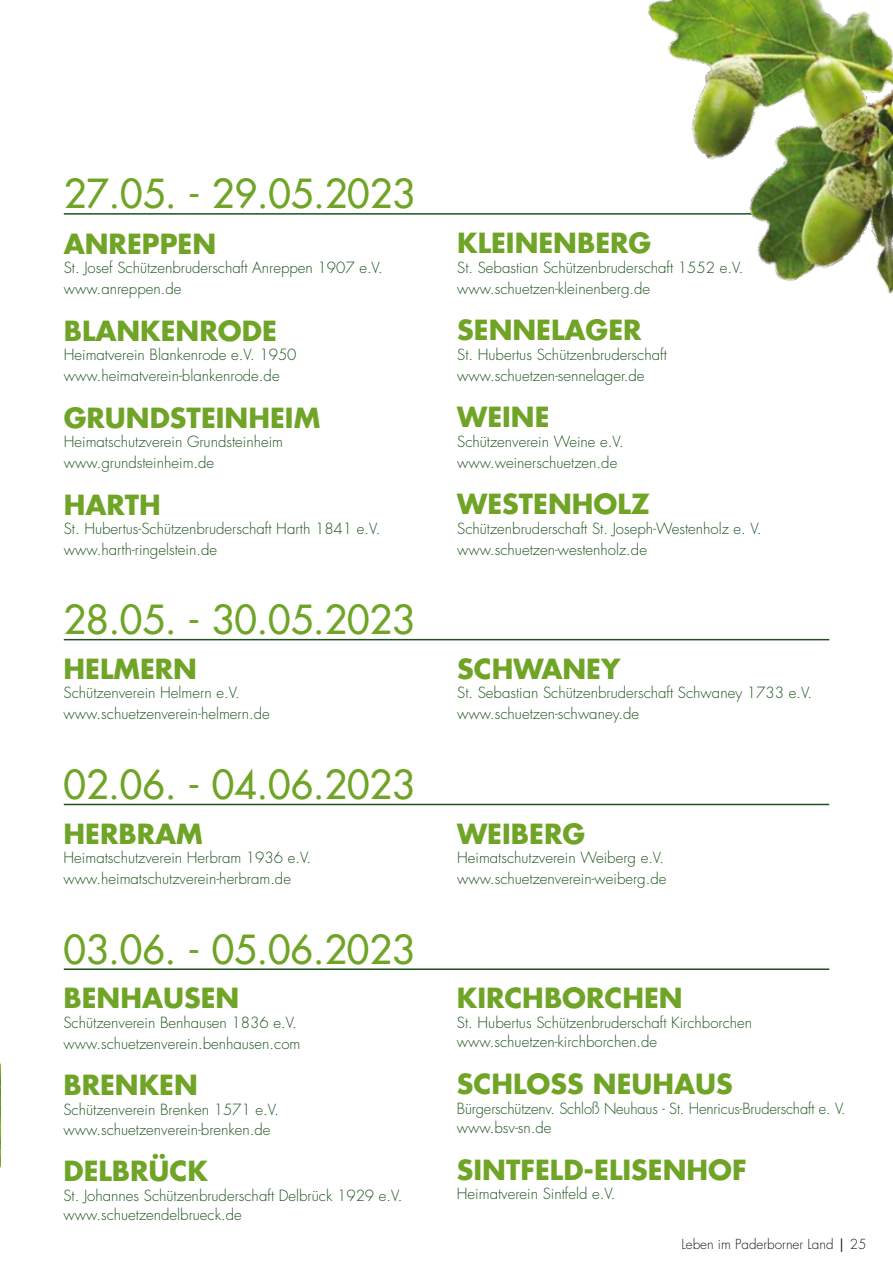
<style>
.page{position:relative;width:893px;height:1263px;background:#fff}
.page>*{position:absolute;margin:0;border:0;box-sizing:border-box;transform-origin:0 0}
.t1{font:39px "Futura";color:#6fa426}
.t2{font:700 27px "Futura";color:#6fa426}
.t3{font:300 15px/21px "Futura Std";color:#1e531e}
.t4{font:300 13.5px "Futura";color:#1e1c1b}
.s1{font-weight:400}
</style>
<div class="page">
<img style="left:0;top:1062px;width:1px;height:106px">
<hr style="left:64px;top:213px;width:765px;height:2px;background:#1e531e">
<hr style="left:64px;top:968px;width:765px;height:2px;background:#1e531e">
<hr style="left:64px;top:639px;width:765px;height:1px;background:#1e531e">
<hr style="left:64px;top:804px;width:765px;height:1px;background:#1e531e">
<img style="left:589px;top:0;width:304px;height:294px">
<h1 class="t1" style="left:64px;top:169px;width:353px">27.05. - 29.05.2023</h1>
<h2 class="t2" style="left:64px;top:226px;width:154px">ANREPPEN</h2>
<p class="t3" style="left:64px;top:258px;width:321px">St. Josef Schützenbruderschaft Anreppen 1907 e.V. www.anreppen.de</p>
<h2 class="t2" style="left:64px;top:313px;width:215px">BLANKENRODE</h2>
<p class="t3" style="left:64px;top:345px;width:234px">Heimatverein Blankenrode e.V. 1950 www.heimatverein-blankenrode.de</p>
<h2 class="t2" style="left:64px;top:400px;width:258px">GRUNDSTEINHEIM</h2>
<p class="t3" style="left:64px;top:432px;width:221px">Heimatschutzverein Grundsteinheim www.grundsteinheim.de</p>
<h2 class="t2" style="left:64px;top:487px;width:99px">HARTH</h2>
<p class="t3" style="left:64px;top:519px;width:318px">St. Hubertus-Schützenbruderschaft Harth 1841 e.V. www.harth-ringelstein.de</p>
<h1 class="t1" style="left:64px;top:594px;width:353px">28.05. - 30.05.2023</h1>
<h2 class="t2" style="left:64px;top:651px;width:135px">HELMERN</h2>
<p class="t3" style="left:64px;top:683px;width:208px">Schützenverein Helmern e.V. www.schuetzenverein-helmern.de</p>
<h1 class="t1" style="left:64px;top:759px;width:353px">02.06. - 04.06.2023</h1>
<h2 class="t2" style="left:64px;top:816px;width:141px">HERBRAM</h2>
<p class="t3" style="left:64px;top:848px;width:249px">Heimatschutzverein Herbram 1936 e.V. www.heimatschutzverein-herbram.de</p>
<h1 class="t1" style="left:63px;top:924px;width:353px">03.06. - 05.06.2023</h1>
<h2 class="t2" style="left:63px;top:980px;width:177px">BENHAUSEN</h2>
<p class="t3" style="left:63px;top:1012px;width:239px">Schützenverein Benhausen 1836 e.V. www.schuetzenverein.benhausen.com</p>
<h2 class="t2" style="left:63px;top:1067px;width:136px">BRENKEN</h2>
<p class="t3" style="left:63px;top:1100px;width:217px;line-height:19.5px">Schützenverein Brenken 1571 e.V. www.schuetzenverein-brenken.de</p>
<h2 class="t2" style="left:63px;top:1153px;width:146px">DELBRÜCK</h2>
<p class="t3" style="left:63px;top:1186px;width:340px;line-height:19.5px">St. Johannes Schützenbruderschaft Delbrück 1929 e.V. www.schuetzendelbrueck.de</p>
<h2 class="t2" style="left:457px;top:225px;width:196px">KLEINENBERG</h2>
<p class="t3" style="left:457px;top:257px;width:288px">St. Sebastian Schützenbruderschaft 1552 e.V. www.schuetzen-kleinenberg.de</p>
<h2 class="t2" style="left:457px;top:312px;width:186px">SENNELAGER</h2>
<p class="t3" style="left:457px;top:344px;width:211px">St. Hubertus Schützenbruderschaft www.schuetzen-sennelager.de</p>
<h2 class="t2" style="left:457px;top:399px;width:94px">WEINE</h2>
<p class="t3" style="left:457px;top:431px;width:168px">Schützenverein Weine e.V. www.weinerschuetzen.de</p>
<h2 class="t2" style="left:457px;top:486px;width:194px">WESTENHOLZ</h2>
<p class="t3" style="left:457px;top:518px;width:306px">Schützenbruderschaft St. Joseph-Westenholz e. V. www.schuetzen-westenholz.de</p>
<h2 class="t2" style="left:457px;top:651px;width:165px">SCHWANEY</h2>
<p class="t3" style="left:457px;top:683px;width:356px">St. Sebastian Schützenbruderschaft Schwaney 1733 e.V. www.schuetzen-schwaney.de</p>
<h2 class="t2" style="left:457px;top:816px;width:129px">WEIBERG</h2>
<p class="t3" style="left:457px;top:848px;width:211px">Heimatschutzverein Weiberg e.V. www.schuetzenverein-weiberg.de</p>
<h2 class="t2" style="left:457px;top:980px;width:227px">KIRCHBORCHEN</h2>
<p class="t3" style="left:457px;top:1013px;width:297px;line-height:19.5px">St. Hubertus Schützenbruderschaft Kirchborchen www.schuetzen-kirchborchen.de</p>
<h2 class="t2" style="left:457px;top:1066px;width:278px">SCHLOSS NEUHAUS</h2>
<p class="t3" style="left:457px;top:1099px;width:390px;line-height:19.5px">Bürgerschützenv. Schloß Neuhaus - St. Henricus-Bruderschaft e. V. www.bsv-sn.de</p>
<h2 class="t2" style="left:457px;top:1151px;width:291px">SINTFELD-ELISENHOF</h2>
<p class="t3" style="left:457px;top:1183px;width:160px">Heimatverein Sintfeld e.V.</p>
<p class="t4" style="left:681px;top:1236px;width:187px">Leben im Paderborner Land <span class="s1">|</span> 25</p>
</div>
